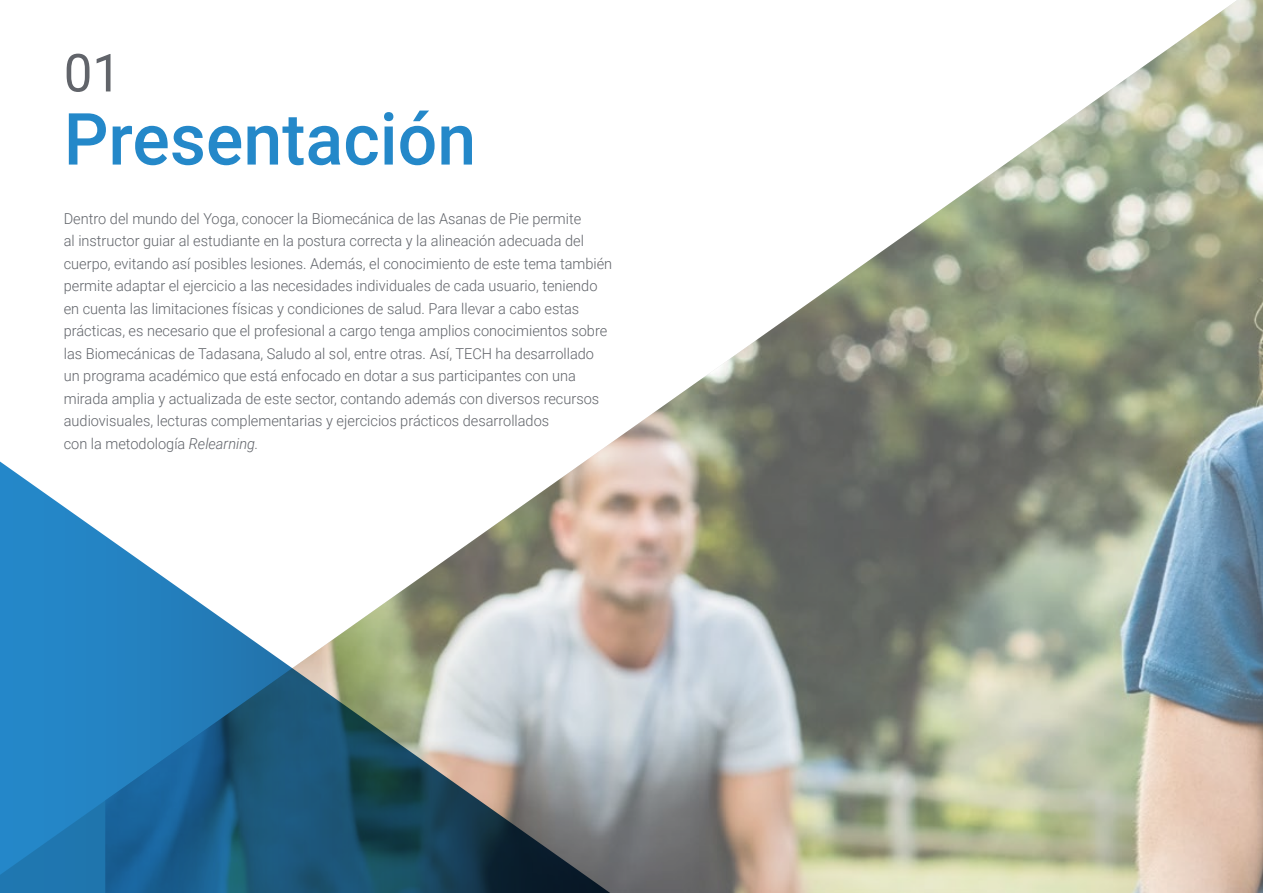
<style>
.page{position:relative;width:1263px;height:893px;background:#fff}
.page>*{position:absolute;margin:0;border:0;box-sizing:border-box;transform-origin:0 0}
.t1{font:500 72px "Roboto";color:#2488c9}
.t2{font:52.5px "Roboto";color:#61646a}
.t3{font:300 15px/22.5px "Roboto";color:#61646a}
.s1{font-style:italic}
</style>
<div class="page">
<img style="left:607px;top:0;width:656px;height:893px">
<svg style="left:0;top:446px;width:640px;height:447px"></svg>
<h2 class="t2" style="left:64px;top:36px;width:59px">01</h2>
<h1 class="t1" style="left:64px;top:89px;width:414px">Presentación</h1>
<p class="t3" style="left:64px;top:207px;width:550px">Dentro del mundo del Yoga, conocer la Biomecánica de las Asanas de Pie permite<br>al instructor guiar al estudiante en la postura correcta y la alineación adecuada del cuerpo, evitando así posibles lesiones. Además, el conocimiento de este tema también permite adaptar el ejercicio a las necesidades individuales de cada usuario, teniendo en cuenta las limitaciones físicas y condiciones de salud. Para llevar a cabo estas prácticas, es necesario que el profesional a cargo tenga amplios conocimientos sobre las Biomecánicas de Tadasana, Saludo al sol, entre otras. Así, TECH ha desarrollado un programa académico que está enfocado en dotar a sus participantes con una mirada amplia y actualizada de este sector, contando además con diversos recursos audiovisuales, lecturas complementarias y ejercicios prácticos desarrollados<br>con la metodología <span class="s1">Relearning.</span></p>
</div>
